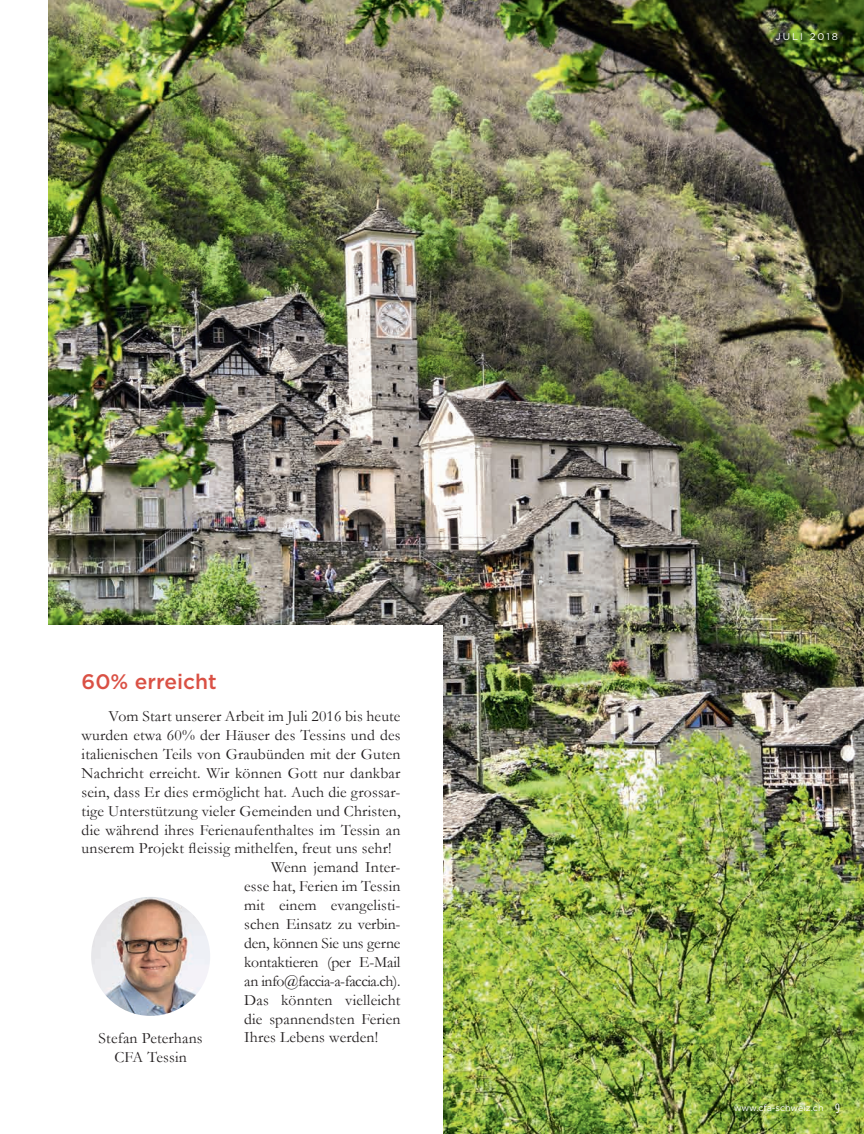
<style>
.page{position:relative;width:864px;height:1134px;background:#fff}
.page>*{position:absolute;margin:0;border:0;box-sizing:border-box;transform-origin:0 0}
.t1{font:500 21px "Gotham";color:#da5145}
.t2{font:15.75px/18.9px "Garamond";letter-spacing:.01em;color:#231f20;text-align:center}
.t3{font:15.75px "Garamond";letter-spacing:-.01em;color:#231f20}
.t4{font:15.75px "Garamond";letter-spacing:-.03em;color:#231f20}
.t5{font:9.75px "Gotham";letter-spacing:.2em;color:#fff}
.t6{font:9px "Gotham";color:#fff}
.s1{font-family:"Gotham Condensed";font-size:13.5px}
</style>
<div class="page">
<img style="left:48px;top:0;width:816px;height:1134px">
<div style="left:0;top:625px;width:443px;height:509px;background:#fff"></div>
<img style="left:91px;top:897px;width:119px;height:119px;border-radius:60px">
<h1 class="t1" style="left:82px;top:668px;width:137px">60% erreicht</h1>
<p class="t2" style="left:109px;top:706px;width:293px">Vom Start unserer Arbeit im Juli 2016 bis heute</p>
<p class="t2" style="left:82px;top:725px;width:320px">wurden etwa 60% der Häuser des Tessins und des</p>
<p class="t2" style="left:82px;top:744px;width:320px">italienischen Teils von Graubünden mit der Guten</p>
<p class="t2" style="left:82px;top:763px;width:320px">Nachricht erreicht. Wir können Gott nur dankbar</p>
<p class="t2" style="left:82px;top:782px;width:320px">sein, dass Er dies ermöglicht hat. Auch die grossar-</p>
<p class="t2" style="left:82px;top:801px;width:320px">tige Unterstützung vieler Gemeinden und Christen,</p>
<p class="t2" style="left:82px;top:820px;width:320px">die während ihres Ferienaufenthaltes im Tessin an</p>
<p class="t2" style="left:82px;top:839px;width:311px">unserem Projekt fleissig mithelfen, freut uns sehr!</p>
<p class="t2" style="left:271px;top:858px;width:131px">Wenn jemand Inter-</p>
<p class="t2" style="left:244px;top:876px;width:158px">esse hat, Ferien im Tessin</p>
<p class="t2" style="left:244px;top:895px;width:158px">mit einem evangelisti-</p>
<p class="t2" style="left:244px;top:914px;width:158px">schen Einsatz zu verbin-</p>
<p class="t3" style="left:244px;top:932px;width:158px">den, können Sie uns gerne</p>
<p class="t3" style="left:244px;top:951px;width:158px">kontaktieren (per E-Mail</p>
<p class="t4" style="left:244px;top:970px;width:158px">an info@faccia-a-faccia.ch).</p>
<p class="t2" style="left:244px;top:990px;width:158px">Das könnten vielleicht</p>
<p class="t2" style="left:244px;top:1009px;width:158px">die spannendsten Ferien</p>
<p class="t2" style="left:244px;top:1028px;width:136px">Ihres Lebens werden!</p>
<p class="t2" style="left:99px;top:1028px;width:106px">Stefan Peterhans<br>CFA Tessin</p>
<p class="t5" style="left:775px;top:30px;width:64px">JULI 2018</p>
<p class="t6" style="left:734px;top:1102px;width:108px">www.cfa-schweiz.ch <span class="s1">9</span></p>
</div>
